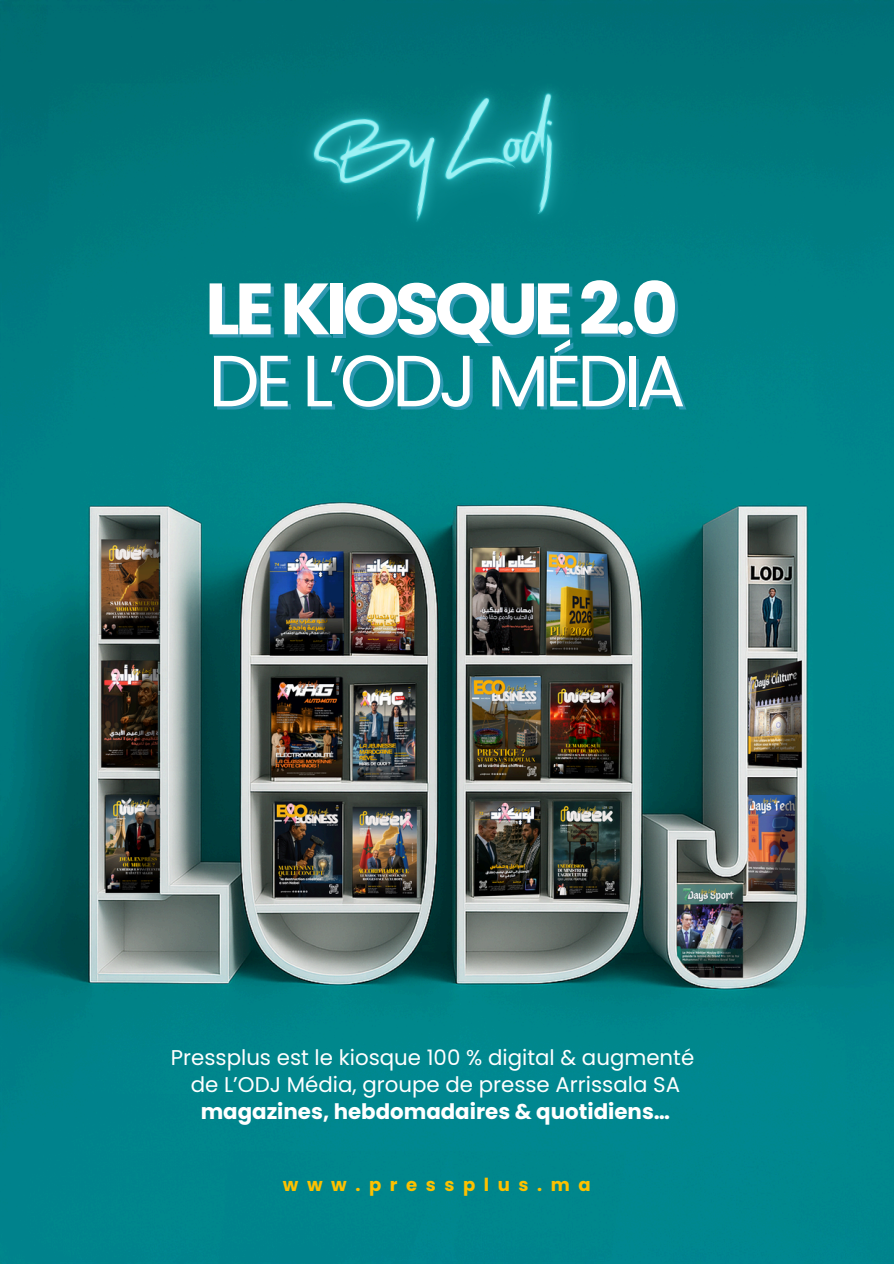
<style>
.page{position:relative;width:894px;height:1264px;background:#fff}
.page>*{position:absolute;margin:0;border:0;box-sizing:border-box;transform-origin:0 0}
.t1{font:700 72.45px "Poppins";letter-spacing:-.065em;color:#fff}
.t2{font:72.45px "Poppins";letter-spacing:-.065em;color:#fff}
.t3{font:21.3px/27px "Poppins";color:#fff;text-align:center}
.t4{font:700 21.3px "Poppins";color:#fff}
.t5{font:700 18px "Poppins";letter-spacing:.475em;color:#fdc100}
</style>
<div class="page">
<img style="left:0;top:0;width:893px;height:1263px">
<img style="left:229px;top:0;width:415px;height:329px">
<h1 class="t1" style="left:205px;top:258px;width:474px">LEKIOSQUE2.0</h1>
<h1 class="t2" style="left:208px;top:330px;width:478px">DE L’ODJ MÉDIA</h1>
<p class="t3" style="left:171px;top:1043px;width:524px">Pressplus est le kiosque 100 % digital &amp; augmenté de L’ODJ Média, groupe de presse Arrissala SA</p>
<p class="t4" style="left:201px;top:1096px;width:471px">magazines, hebdomadaires &amp; quotidiens…</p>
<p class="t5" style="left:283px;top:1172px;width:309px">www.pressplus.ma</p>
</div>
